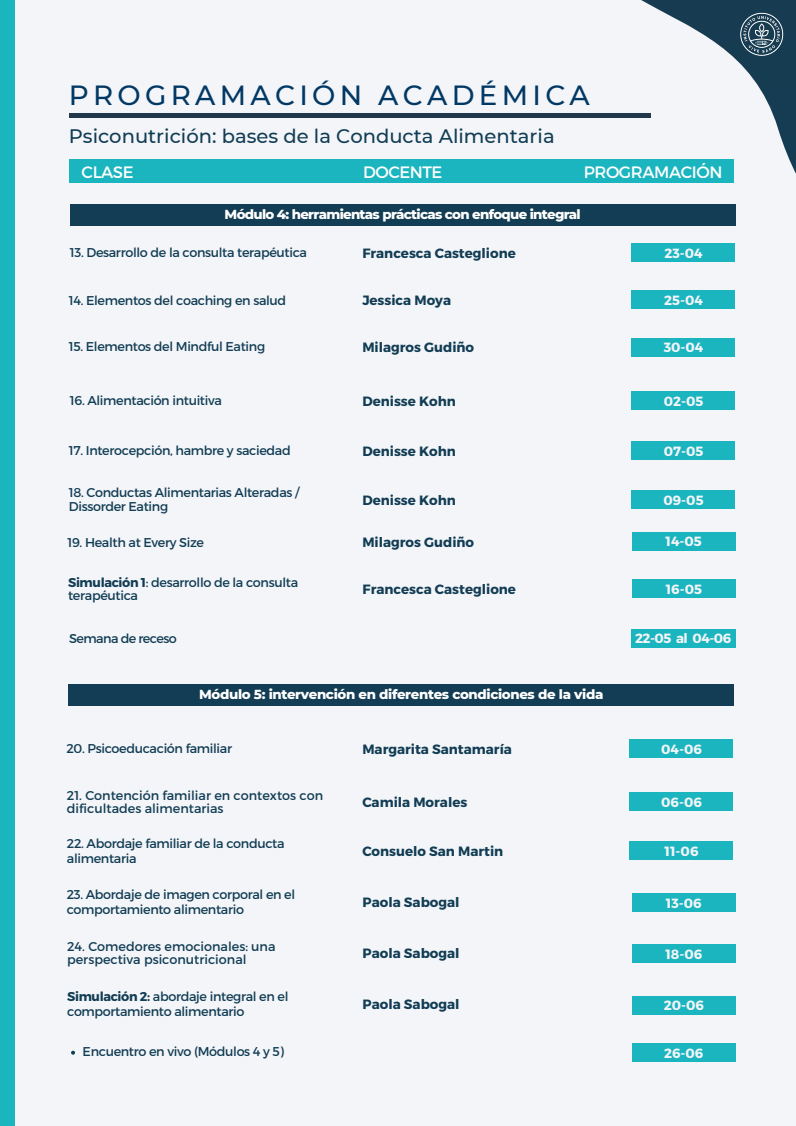
<style>
.page{position:relative;width:796px;height:1126px;background:#fff}
.page>*{position:absolute;margin:0;border:0;box-sizing:border-box;transform-origin:0 0}
.t1{font:500 27.67px "Montserrat";letter-spacing:.155em;color:#023864}
.t2{font:500 19.5px "Montserrat";color:#123d54}
.t3{font:16.5px "Montserrat";letter-spacing:-.025em;color:#fff}
.t4{font:700 13.42px "Montserrat";color:#123d54}
.t5{font:700 13.35px "Montserrat";color:#f3f5f9}
.t6{font:800 13.35px "Montserrat";letter-spacing:-.025em;color:#fff}
.t7{font:800 13.35px "Montserrat";letter-spacing:-.05em;color:#fff}
.t8{font:12.75px/13.5px "Montserrat";letter-spacing:-.025em;color:#123d54}
.t9{font:12.75px/13px "Montserrat";color:#123d54}
.t10{font:12.75px "Montserrat";letter-spacing:-.045em;color:#123d54}
.s1{font-weight:700}
</style>
<div class="page">
<div style="left:0;top:0;width:795px;height:1125px;background:#f3f5f9"></div>
<svg style="left:526px;top:0;width:269px;height:260px"></svg>
<img style="left:731px;top:6px;width:59px;height:59px">
<div style="left:0;top:0;width:15px;height:1125px;background:#1bb5bf"></div>
<div style="left:631px;top:243px;width:103px;height:19px;background:#1bb5bf"></div>
<div style="left:631px;top:391px;width:103px;height:19px;background:#1bb5bf"></div>
<div style="left:631px;top:290px;width:103px;height:19px;background:#1bb5bf"></div>
<div style="left:631px;top:337px;width:103px;height:19px;background:#1bb5bf"></div>
<div style="left:70px;top:204px;width:665px;height:22px;background:#123d54"></div>
<div style="left:70px;top:159px;width:663px;height:23px;background:#1bb5bf"></div>
<div style="left:632px;top:531px;width:103px;height:19px;background:#1bb5bf"></div>
<div style="left:632px;top:579px;width:103px;height:19px;background:#1bb5bf"></div>
<div style="left:629px;top:739px;width:103px;height:18px;background:#1bb5bf"></div>
<div style="left:629px;top:791px;width:103px;height:19px;background:#1bb5bf"></div>
<div style="left:629px;top:841px;width:103px;height:18px;background:#1bb5bf"></div>
<div style="left:631px;top:441px;width:103px;height:18px;background:#1bb5bf"></div>
<div style="left:631px;top:490px;width:103px;height:18px;background:#1bb5bf"></div>
<div style="left:68px;top:683px;width:666px;height:22px;background:#123d54"></div>
<hr style="left:69px;top:113px;width:581px;height:4px;background:#21384c">
<div style="left:632px;top:893px;width:103px;height:18px;background:#1bb5bf"></div>
<div style="left:632px;top:944px;width:103px;height:18px;background:#1bb5bf"></div>
<div style="left:632px;top:995px;width:103px;height:18px;background:#1bb5bf"></div>
<div style="left:632px;top:1042px;width:103px;height:19px;background:#1bb5bf"></div>
<svg style="left:71px;top:1050px;width:4px;height:4px"></svg>
<div style="left:630px;top:629px;width:105px;height:18px;background:#1bb5bf"></div>
<h1 class="t1" style="left:69px;top:78px;width:522px">PROGRAMACIÓN ACADÉMICA</h1>
<h2 class="t2" style="left:69px;top:124px;width:487px">Psiconutrición: bases de la Conducta Alimentaria</h2>
<p class="t3" style="left:82px;top:161px;width:53px">CLASE</p>
<p class="t3" style="left:363px;top:161px;width:81px">DOCENTE</p>
<p class="t3" style="left:583px;top:161px;width:140px">PROGRAMACIÓN</p>
<p class="t7" style="left:224px;top:206px;width:357px">Módulo 4: herramientas prácticas con enfoque integral</p>
<p class="t8" style="left:70px;top:245px;width:239px">13. Desarrollo de la consulta terapéutica</p>
<p class="t4" style="left:362px;top:244px;width:155px">Francesca Casteglione</p>
<p class="t8" style="left:69px;top:292px;width:219px">14. Elementos del coaching en salud</p>
<p class="t4" style="left:362px;top:291px;width:90px">Jessica Moya</p>
<p class="t5" style="left:664px;top:244px;width:40px">23-04</p>
<p class="t5" style="left:664px;top:291px;width:40px">25-04</p>
<p class="t8" style="left:69px;top:339px;width:198px">15. Elementos del Mindful Eating</p>
<p class="t4" style="left:362px;top:338px;width:113px">Milagros Gudiño</p>
<p class="t5" style="left:663px;top:339px;width:41px">30-04</p>
<p class="t8" style="left:70px;top:393px;width:153px">16. Alimentación intuitiva</p>
<p class="t4" style="left:362px;top:392px;width:95px">Denisse Kohn</p>
<p class="t5" style="left:663px;top:392px;width:41px">02-05</p>
<p class="t8" style="left:69px;top:443px;width:223px">17. Interocepción, hambre y saciedad</p>
<p class="t4" style="left:362px;top:442px;width:95px">Denisse Kohn</p>
<p class="t8" style="left:69px;top:485px;width:232px">18. Conductas Alimentarias Alteradas /<br>Dissorder Eating</p>
<p class="t4" style="left:362px;top:491px;width:95px">Denisse Kohn</p>
<p class="t5" style="left:663px;top:442px;width:41px">07-05</p>
<p class="t5" style="left:663px;top:491px;width:42px">09-05</p>
<p class="t8" style="left:67px;top:534px;width:138px">19. Health at Every Size</p>
<p class="t8" style="left:68px;top:574px;width:231px"><span class="s1">Simulación 1</span>: desarrollo de la consulta terapéutica</p>
<p class="t4" style="left:362px;top:533px;width:113px">Milagros Gudiño</p>
<p class="t4" style="left:362px;top:580px;width:155px">Francesca Casteglione</p>
<p class="t5" style="left:665px;top:532px;width:38px">14-05</p>
<p class="t5" style="left:665px;top:580px;width:38px">16-05</p>
<p class="t10" style="left:69px;top:630px;width:109px">Semana de receso</p>
<p class="t5" style="left:635px;top:629px;width:98px">22-05 al 04-06</p>
<p class="t6" style="left:199px;top:686px;width:405px">Módulo 5: intervención en diferentes condiciones de la vida</p>
<p class="t8" style="left:66px;top:741px;width:167px">20. Psicoeducación familiar</p>
<p class="t4" style="left:362px;top:740px;width:151px">Margarita Santamaría</p>
<p class="t5" style="left:661px;top:740px;width:42px">04-06</p>
<p class="t9" style="left:67px;top:787px;width:258px">21. Contención familiar en contextos con dificultades alimentarias</p>
<p class="t4" style="left:362px;top:792px;width:106px">Camila Morales</p>
<p class="t8" style="left:67px;top:835px;width:219px;line-height:14.1px">22. Abordaje familiar de la conducta alimentaria</p>
<p class="t4" style="left:362px;top:842px;width:142px">Consuelo San Martin</p>
<p class="t8" style="left:67px;top:886px;width:230px;line-height:14.6px">23. Abordaje de imagen corporal en el comportamiento alimentario</p>
<p class="t4" style="left:362px;top:893px;width:98px">Paola Sabogal</p>
<p class="t9" style="left:67px;top:938px;width:210px">24. Comedores emocionales: una perspectiva psiconutricional</p>
<p class="t4" style="left:362px;top:943px;width:98px">Paola Sabogal</p>
<p class="t8" style="left:67px;top:988px;width:223px;line-height:14.1px"><span class="s1">Simulación 2:</span> abordaje integral en el comportamiento alimentario</p>
<p class="t4" style="left:362px;top:995px;width:98px">Paola Sabogal</p>
<p class="t5" style="left:661px;top:793px;width:42px">06-06</p>
<p class="t5" style="left:664px;top:842px;width:35px">11-06</p>
<p class="t5" style="left:665px;top:894px;width:37px">13-06</p>
<p class="t5" style="left:665px;top:945px;width:38px">18-06</p>
<p class="t5" style="left:663px;top:996px;width:42px">20-06</p>
<p class="t8" style="left:83px;top:1044px;width:203px">Encuentro en vivo (Módulos 4 y 5)</p>
<p class="t5" style="left:664px;top:1043px;width:41px">26-06</p>
</div>
